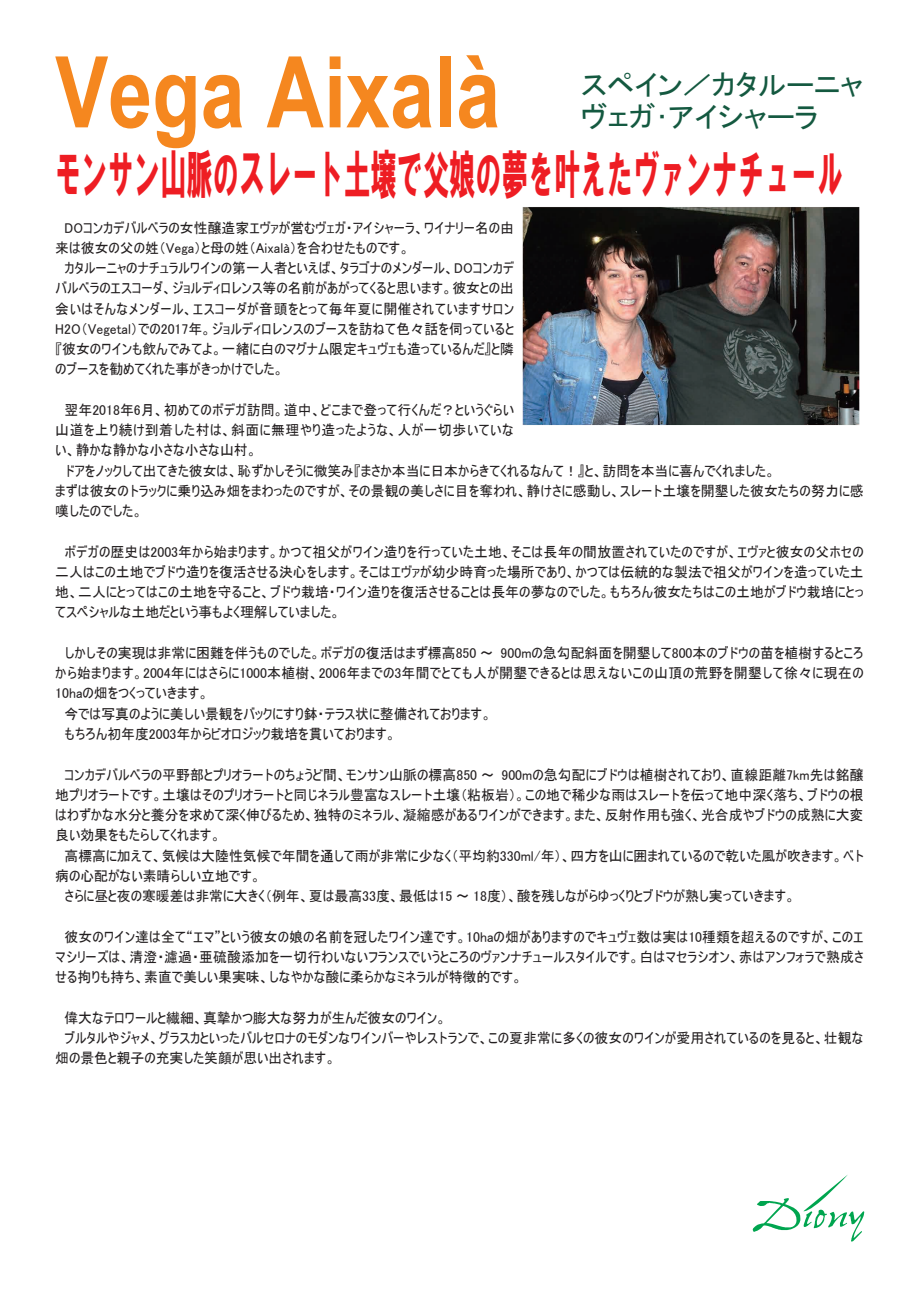
<style>
.page{position:relative;width:919px;height:1289px;background:#fff}
.page>*{position:absolute;margin:0;border:0;box-sizing:border-box;transform-origin:0 0}
.t1{font:700 99px "Arial";color:#f5871f;scale:.8 1}
.t2{font:52.5px "HG Soei Kakugothic UB";color:#ee1d23;scale:.5 1}
.t3{font:28.8px/32.8px "JK P Gothic";color:#145940}
.t4{font:14.25px/20.2px "MS UI Gothic";letter-spacing:.005em;color:#231f20}
</style>
<div class="page">
<svg style="left:752px;top:1175px;width:112px;height:66px"></svg>
<img style="left:522px;top:207px;width:338px;height:219px">
<h1 class="t1" style="left:55px;top:23px;width:557px">Vega Aixalà</h1>
<h3 class="t3" style="left:580px;top:68px;width:285px">スペイン／カタルーニャヴェガ･アイシャーラ</h3>
<h2 class="t2" style="left:55px;top:148px;width:1576px">モンサン山脈のスレート土壌で父娘の夢を叶えたヴァンナチュール</h2>
<p class="t4" style="left:55px;top:217px;width:460px">　DOコンカデバルベラの女性醸造家エヴァが営むヴェガ・アイシャーラ、ワイナリー名の由来は彼女の父の姓（Vega）と母の姓（Aixalà）を合わせたものです。<br>　カタルーニャのナチュラルワインの第一人者といえば、タラゴナのメンダール、DOコンカデバルベラのエスコーダ、ジョルディロレンス等の名前があがってくると思います。彼女との出会いはそんなメンダール、エスコーダが音頭をとって毎年夏に開催されていますサロンH2O（Vegetal）での2017年。ジョルディロレンスのブースを訪ねて色々話を伺っていると『彼女のワインも飲んでみてよ。一緒に白のマグナム限定キュヴェも造っているんだ』と隣のブースを勧めてくれた事がきっかけでした。</p>
<p class="t4" style="left:55px;top:399px;width:810px">　翌年2018年6月、初めてのボデガ訪問。道中、どこまで登って行くんだ？というぐらい<br>山道を上り続け到着した村は、斜面に無理やり造ったような、人が一切歩いていな<br>い、静かな静かな小さな小さな山村。<br>　ドアをノックして出てきた彼女は、恥ずかしそうに微笑み『まさか本当に日本からきてくれるなんて！』と、訪問を本当に喜んでくれました。<br>まずは彼女のトラックに乗り込み畑をまわったのですが、その景観の美しさに目を奪われ、静けさに感動し、スレート土壌を開墾した彼女たちの努力に感嘆したのでした。</p>
<p class="t4" style="left:55px;top:541px;width:809px;text-align:justify">　ボデガの歴史は2003年から始まります。かつて祖父がワイン造りを行っていた土地、そこは長年の間放置されていたのですが、エヴァと彼女の父ホセの二人はこの土地でブドウ造りを復活させる決心をします。そこはエヴァが幼少時育った場所であり、かつては伝統的な製法で祖父がワインを造っていた土地、二人にとってはこの土地を守ること、ブドウ栽培・ワイン造りを復活させることは長年の夢なのでした。もちろん彼女たちはこの土地がブドウ栽培にとってスペシャルな土地だという事もよく理解していました。</p>
<p class="t4" style="left:55px;top:642px;width:809px">　しかしその実現は非常に困難を伴うものでした。ボデガの復活はまず標高850 ～ 900mの急勾配斜面を開墾して800本のブドウの苗を植樹するところから始まります。2004年にはさらに1000本植樹、2006年までの3年間でとても人が開墾できるとは思えないこの山頂の荒野を開墾して徐々に現在の10haの畑をつくっていきます。<br>　今では写真のように美しい景観をバックにすり鉢・テラス状に整備されております。<br>　もちろん初年度2003年からビオロジック栽培を貫いております。</p>
<p class="t4" style="left:55px;top:764px;width:809px">　コンカデバルベラの平野部とプリオラートのちょうど間、モンサン山脈の標高850 ～ 900mの急勾配にブドウは植樹されており、直線距離7km先は銘醸地プリオラートです。土壌はそのプリオラートと同じネラル豊富なスレート土壌（粘板岩）。この地で稀少な雨はスレートを伝って地中深く落ち、ブドウの根はわずかな水分と養分を求めて深く伸びるため、独特のミネラル、凝縮感があるワインができます。また、反射作用も強く、光合成やブドウの成熟に大変良い効果をもたらしてくれます。<br>　高標高に加えて、気候は大陸性気候で年間を通して雨が非常に少なく（平均約330ml/年）、四方を山に囲まれているので乾いた風が吹きます。ベト病の心配がない素晴らしい立地です。<br>　さらに昼と夜の寒暖差は非常に大きく（例年、夏は最高33度、最低は15 ～ 18度）、酸を残しながらゆっくりとブドウが熟し実っていきます。</p>
<p class="t4" style="left:55px;top:926px;width:809px;text-align:justify">　彼女のワイン達は全て“エマ”という彼女の娘の名前を冠したワイン達です。10haの畑がありますのでキュヴェ数は実は10種類を超えるのですが、このエマシリーズは、清澄・濾過・亜硫酸添加を一切行わいないフランスでいうところのヴァンナチュールスタイルです。白はマセラシオン、赤はアンフォラで熟成させる拘りも持ち、素直で美しい果実味、しなやかな酸に柔らかなミネラルが特徴的です。</p>
<p class="t4" style="left:55px;top:1007px;width:809px">　偉大なテロワールと繊細、真摯かつ膨大な努力が生んだ彼女のワイン。<br>　ブルタルやジャメ、グラスカといったバルセロナのモダンなワインバーやレストランで、この夏非常に多くの彼女のワインが愛用されているのを見ると、壮観な畑の景色と親子の充実した笑顔が思い出されます。</p>
</div>
